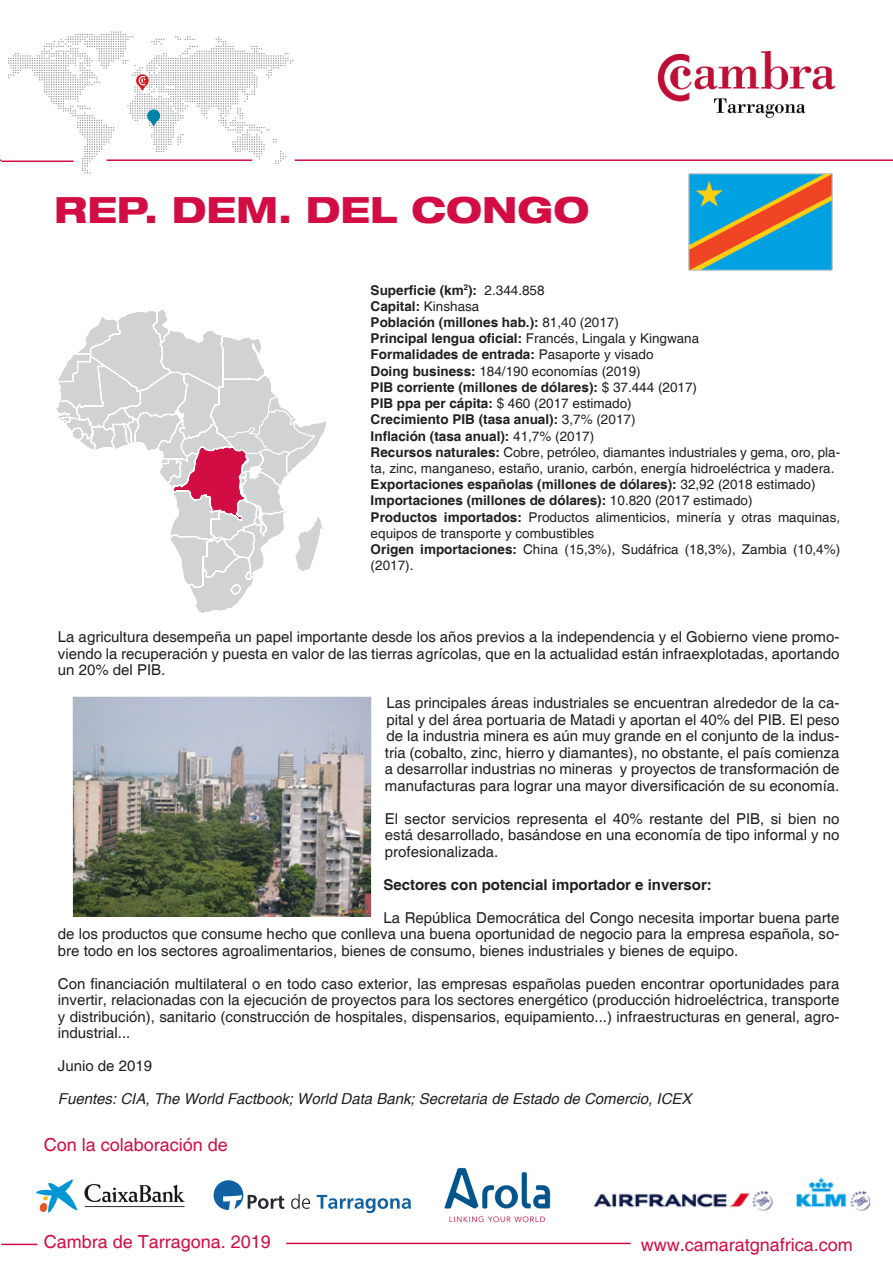
<style>
.page{position:relative;width:893px;height:1263px;background:#fff}
.page>*{position:absolute;margin:0;border:0;box-sizing:border-box;transform-origin:0 0}
.t1{font:800 expanded 36px "Helvetica 83";color:#d20d44}
.t2{font:18px "Helvetica";color:#d20d44}
.t3{font:15px/16.5px "Helvetica";color:#231f20;text-align:justify}
.t4{font:italic 15px "Helvetica";color:#231f20}
.t5{font:700 15px "Helvetica";color:#231f20}
.t6{font:13.5px/16.2px "Helvetica";color:#231f20}
.t7{font:700 13.5px "Helvetica";color:#231f20}
.s1{font-weight:400}
.s2{font-weight:700}
</style>
<div class="page">
<hr style="left:295px;top:159px;width:598px;height:2px;background:#d20d44">
<hr style="left:286px;top:1243px;width:345px;height:1px;background:#d20d44">
<hr style="left:1px;top:1244px;width:36px;height:1px;background:#d20d44">
<img style="left:657px;top:51px;width:179px;height:68px">
<svg style="left:291px;top:1194px;width:19px;height:15px"></svg>
<svg style="left:317px;top:1195px;width:94px;height:18px"></svg>
<svg style="left:214px;top:1180px;width:70px;height:30px"></svg>
<img style="left:36px;top:1179px;width:149px;height:34px">
<img style="left:444px;top:1167px;width:107px;height:56px">
<img style="left:593px;top:1178px;width:278px;height:33px">
<svg style="left:0;top:31px;width:293px;height:143px"></svg>
<img style="left:688px;top:173px;width:145px;height:97px">
<img style="left:73px;top:696px;width:298px;height:220px">
<svg style="left:56px;top:310px;width:270px;height:303px"></svg>
<p class="t1" style="left:54px;top:187px;width:537px">REP. DEM. DEL CONGO</p>
<p class="t7" style="left:371px;top:282px;width:175px">Superficie (km<sup>2</sup>): <span class="s1">2.344.858</span></p>
<p class="t7" style="left:371px;top:298px;width:110px">Capital: <span class="s1">Kinshasa</span></p>
<p class="t7" style="left:371px;top:314px;width:250px">Población (millones hab.): <span class="s1">81,40 (2017)</span></p>
<p class="t6" style="left:371px;top:331px;width:330px"><span class="s2">Principal lengua oficial:</span> Francés, Lingala y Kingwana</p>
<p class="t7" style="left:371px;top:346px;width:284px">Formalidades de entrada: <span class="s1">Pasaporte y visado</span></p>
<p class="t6" style="left:371px;top:363px;width:272px"><span class="s2">Doing business:</span> 184/190 economías (2019)</p>
<p class="t7" style="left:371px;top:379px;width:328px">PIB corriente (millones de dólares): <span class="s1">$ 37.444 (2017)</span></p>
<p class="t6" style="left:371px;top:396px;width:263px"><span class="s2">PIB ppa per cápita:</span> $ 460 (2017 estimado)</p>
<p class="t7" style="left:371px;top:411px;width:266px">Crecimiento PIB (tasa anual): <span class="s1">3,7% (2017)</span></p>
<p class="t7" style="left:371px;top:427px;width:225px">Inflación (tasa anual): <span class="s1">41,7% (2017)</span></p>
<p class="t6" style="left:371px;top:444px;width:471px"><span class="s2">Recursos naturales:</span> Cobre, petróleo, diamantes industriales y gema, oro, pla&shy;ta, zinc, manganeso, estaño, uranio, carbón, energía hidroeléctrica y madera.</p>
<p class="t7" style="left:371px;top:476px;width:446px">Exportaciones españolas (millones de dólares): <span class="s1">32,92 (2018 estimado)</span></p>
<p class="t7" style="left:371px;top:492px;width:383px">Importaciones (millones de dólares): <span class="s1">10.820 (2017 estimado)</span></p>
<p class="t6" style="left:371px;top:509px;width:471px"><span class="s2">Productos importados:</span> Productos alimenticios, minería y otras maquinas, equipos de transporte y combustibles</p>
<p class="t6" style="left:371px;top:542px;width:471px"><span class="s2">Origen importaciones:</span> China (15,3%), Sudáfrica (18,3%), Zambia (10,4%) (2017).</p>
<p class="t3" style="left:58px;top:629px;width:783px">La agricultura desempeña un papel importante desde los años previos a la independencia y el Gobierno viene promo&shy;viendo la recuperación y puesta en valor de las tierras agrícolas, que en la actualidad están infraexplotadas, aportando un 20% del PIB.</p>
<p class="t3" style="left:385px;top:695px;width:456px">Las principales áreas industriales se encuentran alrededor de la ca&shy;pital y del área portuaria de Matadi y aportan el 40% del PIB. El peso de la industria minera es aún muy grande en el conjunto de la indus&shy;tria (cobalto, zinc, hierro y diamantes), no obstante, el país comienza a desarrollar industrias no mineras y proyectos de transformación de manufacturas para lograr una mayor diversificación de su economía.</p>
<p class="t3" style="left:385px;top:811px;width:456px">El sector servicios representa el 40% restante del PIB, si bien no está desarrollado, basándose en una economía de tipo informal y no profesionalizada.</p>
<p class="t5" style="left:383px;top:875px;width:330px">Sectores con potencial importador e inversor:</p>
<p class="t3" style="left:58px;top:910px;width:783px;text-indent:326px">La República Democrática del Congo necesita importar buena parte de los productos que consume hecho que conlleva una buena oportunidad de negocio para la empresa española, so&shy;bre todo en los sectores agroalimentarios, bienes de consumo, bienes industriales y bienes de equipo.</p>
<p class="t3" style="left:58px;top:976px;width:783px">Con financiación multilateral o en todo caso exterior, las empresas españolas pueden encontrar oportunidades para invertir, relacionadas con la ejecución de proyectos para los sectores energético (producción hidroeléctrica, transporte y distribución), sanitario (construcción de hospitales, dispensarios, equipamiento...) infraestructuras en general, agro&shy;industrial...</p>
<p class="t3" style="left:58px;top:1058px;width:96px">Junio de 2019</p>
<p class="t4" style="left:58px;top:1090px;width:635px">Fuentes: CIA, The World Factbook; World Data Bank; Secretaria de Estado de Comercio, ICEX</p>
<p class="t2" style="left:44px;top:1135px;width:186px">Con la colaboración de</p>
<p class="t2" style="left:44px;top:1232px;width:229px">Cambra de Tarragona. 2019</p>
<p class="t2" style="left:641px;top:1234px;width:214px">www.camaratgnafrica.com</p>
</div>
